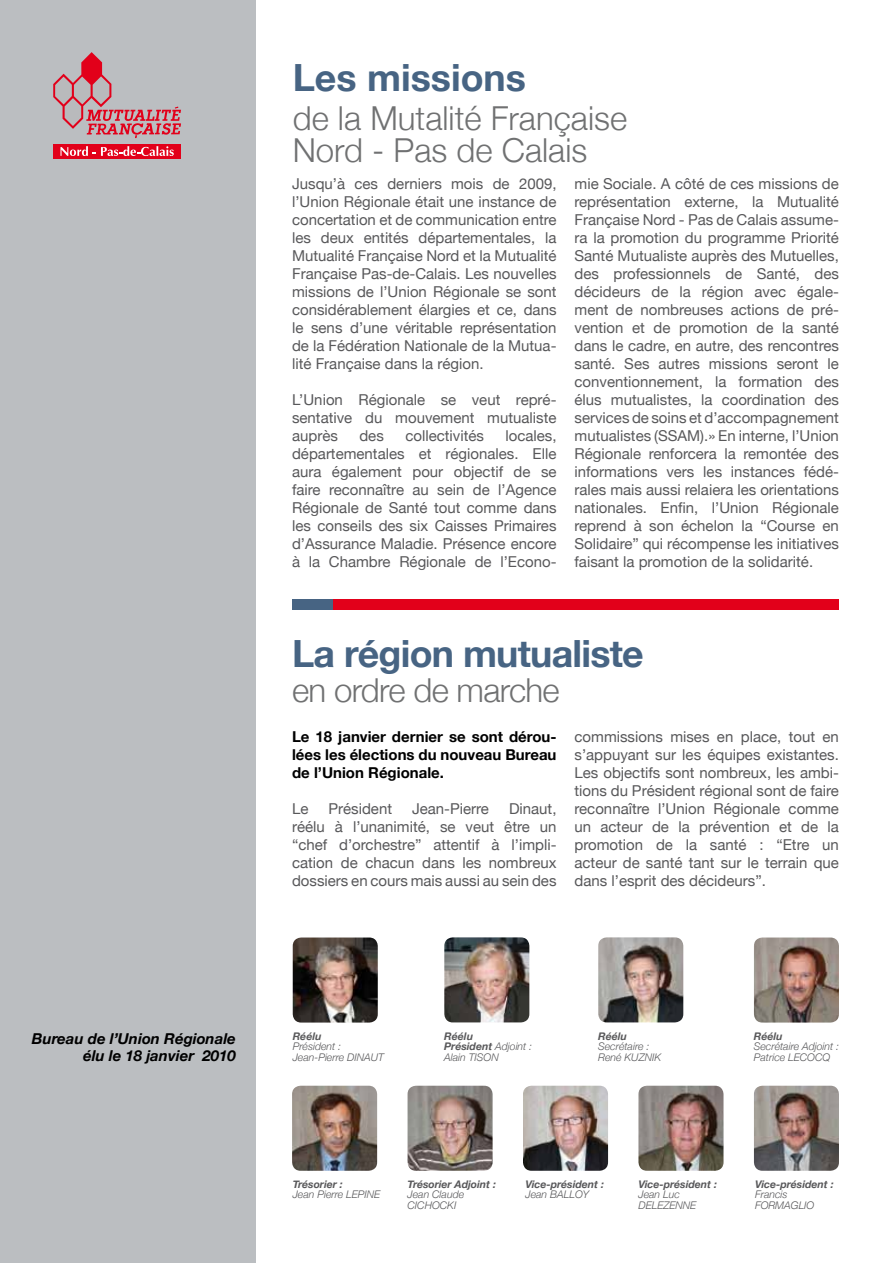
<style>
.page{position:relative;width:893px;height:1263px;background:#fff}
.page>*{position:absolute;margin:0;border:0;box-sizing:border-box;transform-origin:0 0}
.t1{font:700 37.5px "Helvetica Neue";letter-spacing:-.02em;color:#476483}
.t2{font:700 37.5px "Helvetica Neue";color:#476483}
.t3{font:300 33px/31.5px "Helvetica Neue";color:#707172}
.t4{font:300 33px "Helvetica Neue";letter-spacing:-.02em;color:#707172}
.t5{font:15px/18px "Helvetica Neue";color:#58585a;text-align:justify}
.t6{font:700 15px/18px "Helvetica Neue";color:#000;text-align:justify}
.t7{font:italic 700 15px/16.5px "Helvetica Neue";color:#000;text-align:right}
.t8{font:italic 300 10.5px/10.5px "Helvetica Neue";color:#58585a}
.t9{font:italic 700 10.5px "Helvetica Neue";color:#58585a}
.s1{font-weight:700}
</style>
<div class="page">
<div style="left:0;top:0;width:256px;height:1263px;background:#bbbec1"></div>
<div style="left:292px;top:599px;width:41px;height:11px;background:#476483"></div>
<div style="left:333px;top:599px;width:506px;height:11px;background:#e2001a"></div>
<svg style="left:53px;top:52px;width:128px;height:86px"></svg>
<div style="left:53px;top:144px;width:128px;height:14px;background:#e2001a"></div>
<svg style="left:61px;top:146px;width:113px;height:10px"></svg>
<img style="left:293px;top:937px;width:85px;height:85px">
<img style="left:292px;top:1086px;width:85px;height:85px">
<img style="left:523px;top:1086px;width:85px;height:85px">
<img style="left:754px;top:1086px;width:85px;height:85px">
<img style="left:638px;top:1086px;width:85px;height:85px">
<img style="left:408px;top:1086px;width:85px;height:85px">
<img style="left:754px;top:937px;width:85px;height:85px">
<img style="left:444px;top:937px;width:85px;height:85px">
<img style="left:598px;top:937px;width:85px;height:85px">
<h1 class="t2" style="left:293px;top:54px;width:235px">Les missions</h1>
<h2 class="t3" style="left:293px;top:102px;width:336px">de la Mutalité Française<br>Nord - Pas de Calais</h2>
<p class="t5" style="left:292px;top:174px;width:266px">Jusqu’à ces derniers mois de 2009, l’Union Régionale était une instance de concertation et de communication entre les deux entités départementales, la Mutualité Française Nord et la Mutualité Française Pas-de-Calais. Les nouvelles missions de l’Union Régionale se sont considérablement élargies et ce, dans le sens d’une véritable représentation de la Fédération Nationale de la Mutua&shy;lité Française dans la région.</p>
<p class="t5" style="left:292px;top:390px;width:266px">L’Union Régionale se veut repré&shy;sentative du mouvement mutualiste auprès</p>
<p class="t5" style="left:359px;top:426px;width:26px">des</p>
<p class="t5" style="left:405px;top:426px;width:80px">collectivités</p>
<p class="t5" style="left:292px;top:426px;width:266px;text-indent:213px">locales, départementales et régionales. Elle aura également pour objectif de se faire reconnaître au sein de l’Agence Régionale de Santé tout comme dans les conseils des six Caisses Primaires d’Assurance Maladie. Présence encore à la Chambre Régionale de l’Econo-</p>
<p class="t5" style="left:574px;top:174px;width:266px">mie Sociale. A côté de ces missions de représentation externe, la Mutualité Française Nord - Pas de Calais assume&shy;ra la promotion du programme Priorité Santé Mutualiste auprès des Mutuelles, des professionnels de Santé, des décideurs de la région avec égale&shy;ment de nombreuses actions de pré&shy;vention et de promotion de la santé dans le cadre, en autre, des rencontres santé. Ses autres missions seront le conventionnement, la formation des élus mutualistes, la coordination des services de soins et d’accompagnement mutualistes (SSAM).» En interne, l’Union Régionale renforcera la remontée des informations vers les instances fédé&shy;rales mais aussi relaiera les orientations nationales. Enfin, l’Union Régionale reprend à son échelon la “Course en Solidaire” qui récompense les initiatives faisant la promotion de la solidarité.</p>
<h1 class="t1" style="left:292px;top:631px;width:353px">La région mutualiste</h1>
<h2 class="t4" style="left:292px;top:670px;width:269px">en ordre de marche</h2>
<p class="t6" style="left:292px;top:727px;width:266px">Le 18 janvier dernier se sont dérou&shy;lées les élections du nouveau Bureau de l’Union Régionale.</p>
<p class="t5" style="left:292px;top:799px;width:18px">Le</p>
<p class="t5" style="left:328px;top:799px;width:65px">Président</p>
<p class="t5" style="left:412px;top:799px;width:78px">Jean-Pierre</p>
<p class="t5" style="left:292px;top:799px;width:266px;text-indent:217px">Dinaut, réélu à l’unanimité, se veut être un “chef d’orchestre” attentif à l’impli&shy;cation de chacun dans les nombreux dossiers en cours mais aussi au sein des</p>
<p class="t5" style="left:574px;top:727px;width:266px">commissions mises en place, tout en s’appuyant sur les équipes existantes.<br>Les objectifs sont nombreux, les ambi&shy;tions du Président régional sont de faire reconnaître l’Union Régionale comme un acteur de la prévention et de la promotion de la santé : “Etre un acteur de santé tant sur le terrain que dans l’esprit des décideurs”.</p>
<p class="t7" style="left:32px;top:1030px;width:206px">Bureau de l’Union Régionale élu le 18 janvier 2010</p>
<p class="t9" style="left:293px;top:1029px;width:30px">Réélu</p>
<p class="t8" style="left:293px;top:1041px;width:93px">Président :<br>Jean-Pierre DINAUT</p>
<p class="t8" style="left:444px;top:1030px;width:89px"><span class="s1">Réélu<br>Président</span> Adjoint :<br>Alain TISON</p>
<p class="t9" style="left:598px;top:1029px;width:30px">Réélu</p>
<p class="t8" style="left:598px;top:1041px;width:65px">Secrétaire :<br>René KUZNIK</p>
<p class="t9" style="left:754px;top:1029px;width:30px">Réélu</p>
<p class="t8" style="left:754px;top:1041px;width:87px">Secrétaire Adjoint :<br>Patrice LECOCQ</p>
<p class="t9" style="left:293px;top:1178px;width:51px">Trésorier :</p>
<p class="t8" style="left:293px;top:1189px;width:89px">Jean Pierre LEPINE</p>
<p class="t9" style="left:408px;top:1178px;width:90px">Trésorier Adjoint :</p>
<p class="t8" style="left:408px;top:1189px;width:58px">Jean Claude<br>CICHOCKI</p>
<p class="t9" style="left:525px;top:1178px;width:80px">Vice-président :</p>
<p class="t8" style="left:525px;top:1189px;width:65px">Jean BALLOY</p>
<p class="t9" style="left:638px;top:1178px;width:80px">Vice-président :</p>
<p class="t8" style="left:638px;top:1189px;width:59px">Jean Luc<br>DELEZENNE</p>
<p class="t9" style="left:755px;top:1178px;width:80px">Vice-président :</p>
<p class="t8" style="left:755px;top:1189px;width:61px">Francis<br>FORMAGLIO</p>
</div>
